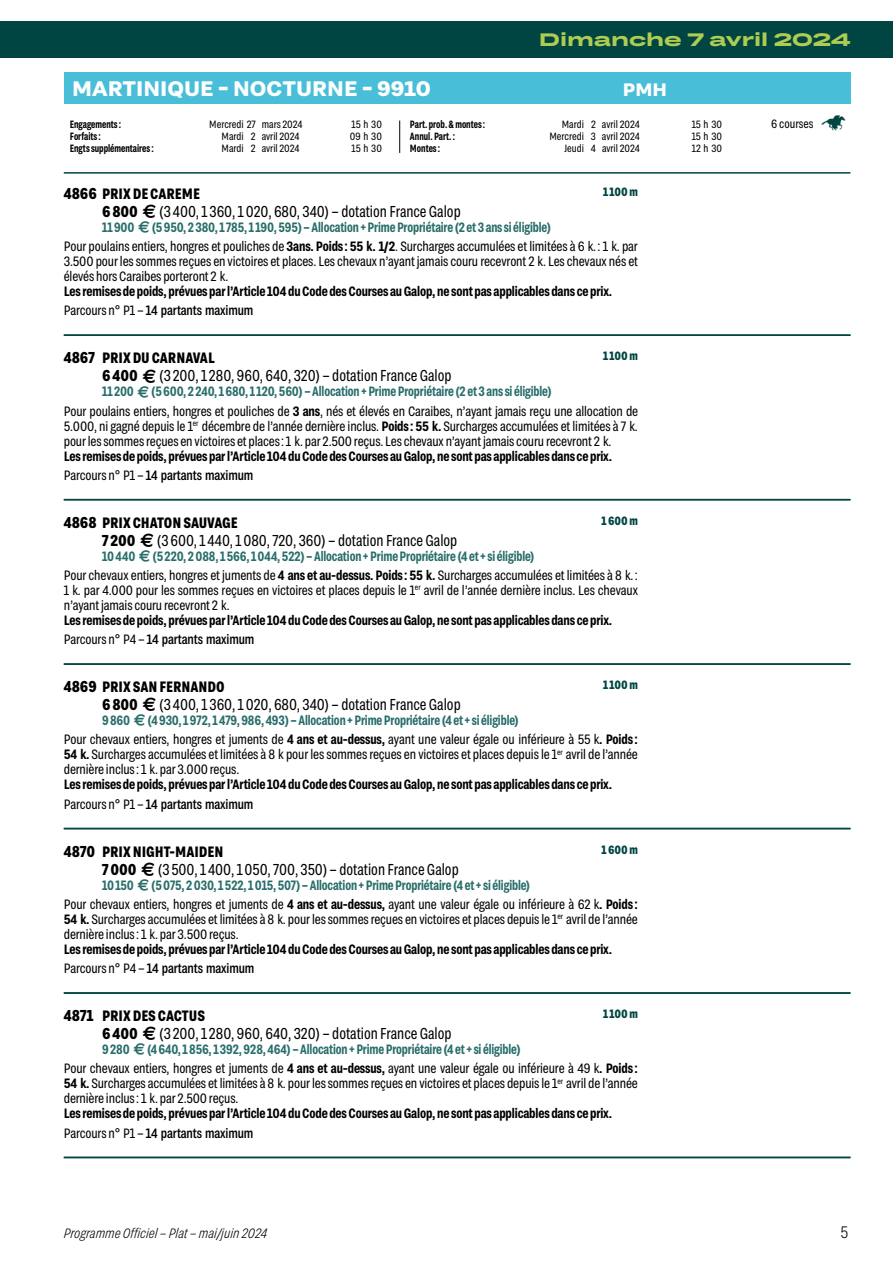
<style>
.page{position:relative;width:893px;height:1263px;background:#fff}
.page>*{position:absolute;margin:0;border:0;box-sizing:border-box;transform-origin:0 0}
.t1{font:700 21px "Grtsk Peta";color:#fff}
.t2{font:700 18px "Grtsk Giga";color:#aecc53}
.t3{font:700 18px "Grtsk Peta";color:#fff}
.t4{font:300 16.5px "Grtsk Zetta";color:#000}
.t5{font:15.75px "Grtsk Zetta";color:#000;scale:.95 1}
.t6{font:700 15px "Grtsk Zetta";color:#000}
.t7{font:13.5px/15px "Grtsk Zetta";letter-spacing:-.01em;color:#000}
.t8{font:600 13.5px/19.2px "Grtsk Zetta";letter-spacing:-.01em;color:#000}
.t9{font:600 13.5px/19.2px "Grtsk Zetta";letter-spacing:-.01em;color:#296e6b;scale:.95 1}
.t10{font:italic 300 13.5px "Grtsk Zetta";color:#000}
.t11{font:700 12px "Grtsk Zetta";letter-spacing:-.005em;color:#004542}
.t12{font:12px "Grtsk Zetta";color:#000}
.t13{font:10.5px/12px "Grtsk Zetta";color:#000;text-align:center}
.t14{font:600 10.5px/12px "Grtsk Zetta";color:#000;scale:.9 1}
.s1{font-family:"Picto FG";font-size:18px;color:#004542}
.s2{font-size:15.75px}
.s3{font-weight:700}
.s4{font-family:"Picto FG"}
.s5{font-weight:600;color:#296e6b}
.s6{font-family:"Picto FG";color:#296e6b}
.s7{font-weight:600}
.s8{font-weight:400}
.s9{font-weight:500}
.s10{font-family:"Picto FG";font-weight:400}
.s11{font-weight:400;color:#000}
.s12{color:#000}
</style>
<div class="page">
<div style="left:0;top:21px;width:893px;height:36px;background:#004542"></div>
<hr style="left:64px;top:172px;width:786px;height:2px;background:#004542">
<div style="left:64px;top:72px;width:786px;height:32px;background:#49bed8"></div>
<hr style="left:399px;top:121px;width:1px;height:32px;background:#000">
<hr style="left:64px;top:334px;width:786px;height:2px;background:#004542">
<hr style="left:64px;top:499px;width:786px;height:1px;background:#004542">
<hr style="left:64px;top:663px;width:786px;height:2px;background:#004542">
<hr style="left:64px;top:828px;width:786px;height:1px;background:#004542">
<hr style="left:64px;top:992px;width:786px;height:2px;background:#004542">
<hr style="left:64px;top:1157px;width:786px;height:1px;background:#004542">
<h2 class="t2" style="left:539px;top:28px;width:313px">Dimanche 7 avril 2024</h2>
<h1 class="t1" style="left:72px;top:75px;width:360px">MARTINIQUE – NOCTURNE – 9910</h1>
<h2 class="t3" style="left:623px;top:78px;width:46px">PMH</h2>
<p class="t14" style="left:70px;top:118px;width:59px">Engagements:<br>Forfaits:</p>
<p class="t13" style="left:209px;top:118px;width:48px">Mercredi 27<br>Mardi</p>
<p class="t13" style="left:351px;top:118px;width:32px">15h 30</p>
<p class="t12" style="left:771px;top:117px;width:78px">6 courses <span class="s1">6</span></p>
<p class="t14" style="left:410px;top:118px;width:85px">Part. prob. &amp; montes:</p>
<p class="t13" style="left:562px;top:118px;width:79px">Mardi 2 avril 2024</p>
<p class="t13" style="left:692px;top:118px;width:32px">15 h 30</p>
<p class="t14" style="left:410px;top:130px;width:52px">Annul. Part. :</p>
<p class="t13" style="left:549px;top:130px;width:92px">Mercredi 3 avril 2024</p>
<p class="t13" style="left:692px;top:130px;width:32px">15 h 30</p>
<p class="t14" style="left:410px;top:142px;width:35px">Montes:</p>
<p class="t13" style="left:564px;top:142px;width:77px">Jeudi 4 avril 2024</p>
<p class="t13" style="left:692px;top:142px;width:32px">12 h 30</p>
<p class="t13" style="left:262px;top:118px;width:42px">mars 2024</p>
<p class="t13" style="left:251px;top:130px;width:50px">2 avril 2024</p>
<p class="t13" style="left:350px;top:130px;width:34px">09h 30</p>
<p class="t14" style="left:70px;top:142px;width:95px">Engts supplémentaires:</p>
<p class="t13" style="left:222px;top:142px;width:79px">Mardi 2 avril 2024</p>
<p class="t13" style="left:351px;top:142px;width:32px">15 h 30</p>
<p class="t11" style="left:603px;top:184px;width:36px">1 100 m</p>
<p class="t6" style="left:64px;top:184px;width:138px"><span class="s2">4866</span> PRIX DE CAREME</p>
<p class="t5" style="left:102px;top:201px;width:379px"><span class="s3">6800</span> <span class="s4">C</span> (3 400, 1 360, 1020, 680, 340) – dotation France Galop</p>
<p class="t7" style="left:64px;top:217px;width:576px;line-height:19.2px;text-indent:38px"><span class="s5">11900</span> <span class="s6">C</span> <span class="s5">(5950, 2380, 1 785, 1 190, 595) – Allocation + Prime Propriétaire (2 et 3 ans si éligible)<br></span>Pour poulains entiers, hongres et pouliches de <span class="s7">3ans. Poids: 55 k. 1/2</span>. Surcharges accumulées et limitées à 6 k.: 1 k. par</p>
<p class="t7" style="left:64px;top:253px;width:576px">3.500 pour les sommes reçues en victoires et places. Les chevaux n’ayant jamais couru recevront 2 k. Les chevaux nés et élevés hors Caraibes porteront 2 k.</p>
<p class="t8" style="left:64px;top:281px;width:550px">Les remises de poids, prévues par l’Article 104 du Code des Courses au Galop, ne sont pas applicables dans ce prix.<br><span class="s8">Parcours n° P1 –</span> <span class="s9">14 partants maximum</span></p>
<p class="t11" style="left:603px;top:349px;width:36px">1 100 m</p>
<p class="t6" style="left:64px;top:349px;width:152px"><span class="s2">4867</span> PRIX DU CARNAVAL</p>
<p class="t5" style="left:102px;top:366px;width:369px"><span class="s3">6400</span> <span class="s4">C</span> (3 200, 1 280, 960, 640, 320) – dotation France Galop</p>
<p class="t7" style="left:64px;top:381px;width:576px;line-height:19.2px;text-indent:38px"><span class="s5">11200</span> <span class="s6">C</span> <span class="s5">(5600, 2240, 1680, 1 120, 560) – Allocation + Prime Propriétaire (2 et 3 ans si éligible)<br></span>Pour poulains entiers, hongres et pouliches de <span class="s7">3 ans</span>, nés et élevés en Caraibes, n’ayant jamais reçu une allocation de</p>
<p class="t7" style="left:64px;top:418px;width:576px">5.000, ni gagné depuis le 1<sup>er</sup> décembre de l’année dernière inclus. <span class="s7">Poids: 55 k.</span> Surcharges accumulées et limitées à 7 k. pour les sommes reçues en victoires et places: 1 k. par 2.500 reçus. Les chevaux n’ayant jamais couru recevront 2 k.</p>
<p class="t8" style="left:64px;top:446px;width:550px">Les remises de poids, prévues par l’Article 104 du Code des Courses au Galop, ne sont pas applicables dans ce prix.<br><span class="s8">Parcours n° P1 –</span> <span class="s9">14 partants maximum</span></p>
<p class="t11" style="left:602px;top:513px;width:38px">1 600 m</p>
<p class="t6" style="left:64px;top:513px;width:175px"><span class="s2">4868</span> PRIX CHATON SAUVAGE</p>
<p class="t5" style="left:102px;top:530px;width:375px"><span class="s3">7 200</span> <span class="s4">C</span> (3600, 1 440, 1080, 720, 360) – dotation France Galop</p>
<p class="t9" style="left:64px;top:546px;width:606px;text-indent:38px">10440 <span class="s10">C</span> (5220, 2088, 1566, 1044, 522) – Allocation + Prime Propriétaire (4 et + si éligible)<br><span class="s11">Pour chevaux entiers, hongres et juments de</span> <span class="s12">4 ans et au-dessus. Poids: 55 k.</span> <span class="s11">Surcharges accumulées et limitées à 8 k.:</span></p>
<p class="t7" style="left:64px;top:582px;width:576px">1 k. par 4.000 pour les sommes reçues en victoires et places depuis le 1<sup>er</sup> avril de l’année dernière inclus. Les chevaux n’ayant jamais couru recevront 2 k.</p>
<p class="t8" style="left:64px;top:610px;width:550px">Les remises de poids, prévues par l’Article 104 du Code des Courses au Galop, ne sont pas applicables dans ce prix.<br><span class="s8">Parcours n° P4 –</span> <span class="s9">14 partants maximum</span></p>
<p class="t11" style="left:603px;top:678px;width:36px">1 100 m</p>
<p class="t6" style="left:64px;top:677px;width:163px"><span class="s2">4869</span> PRIX SAN FERNANDO</p>
<p class="t5" style="left:102px;top:695px;width:379px"><span class="s3">6800</span> <span class="s4">C</span> (3 400, 1 360, 1020, 680, 340) – dotation France Galop</p>
<p class="t9" style="left:64px;top:710px;width:606px;text-indent:38px">9860 <span class="s10">C</span> (4930, 1972, 1479, 986, 493) – Allocation + Prime Propriétaire (4 et + si éligible)<br><span class="s11">Pour chevaux entiers, hongres et juments de</span> <span class="s12">4 ans et au-dessus,</span> <span class="s11">ayant une valeur égale ou inférieure à 55 k</span><span class="s12">. Poids:</span></p>
<p class="t7" style="left:64px;top:747px;width:576px"><span class="s7">54 k.</span> Surcharges accumulées et limitées à 8 k pour les sommes reçues en victoires et places depuis le 1<sup>er</sup> avril de l’année dernière inclus: 1 k. par 3.000 reçus.</p>
<p class="t8" style="left:64px;top:775px;width:550px">Les remises de poids, prévues par l’Article 104 du Code des Courses au Galop, ne sont pas applicables dans ce prix.<br><span class="s8">Parcours n° P1 –</span> <span class="s9">14 partants maximum</span></p>
<p class="t11" style="left:602px;top:842px;width:38px">1 600 m</p>
<p class="t6" style="left:64px;top:842px;width:161px"><span class="s2">4870</span> PRIX NIGHT-MAIDEN</p>
<p class="t5" style="left:102px;top:859px;width:377px"><span class="s3">7000</span> <span class="s4">C</span> (3 500, 1 400, 1050, 700, 350) – dotation France Galop</p>
<p class="t9" style="left:64px;top:875px;width:606px;text-indent:38px">10150 <span class="s10">C</span> (5075, 2030, 1522, 1015, 507) – Allocation + Prime Propriétaire (4 et + si éligible)<br><span class="s11">Pour chevaux entiers, hongres et juments de</span> <span class="s12">4 ans et au-dessus,</span> <span class="s11">ayant une valeur égale ou inférieure à 62 k</span><span class="s12">. Poids:</span></p>
<p class="t7" style="left:64px;top:911px;width:576px"><span class="s7">54 k.</span> Surcharges accumulées et limitées à 8 k. pour les sommes reçues en victoires et places depuis le 1<sup>er</sup> avril de l’année dernière inclus: 1 k. par 3.500 reçus.</p>
<p class="t8" style="left:64px;top:939px;width:550px">Les remises de poids, prévues par l’Article 104 du Code des Courses au Galop, ne sont pas applicables dans ce prix.<br><span class="s8">Parcours n° P4 –</span> <span class="s9">14 partants maximum</span></p>
<p class="t11" style="left:603px;top:1006px;width:36px">1 100 m</p>
<p class="t6" style="left:64px;top:1006px;width:143px"><span class="s2">4871</span> PRIX DES CACTUS</p>
<p class="t5" style="left:102px;top:1024px;width:369px"><span class="s3">6400</span> <span class="s4">C</span> (3 200, 1 280, 960, 640, 320) – dotation France Galop</p>
<p class="t9" style="left:64px;top:1039px;width:606px;text-indent:38px">9280 <span class="s10">C</span> (4640, 1856, 1392, 928, 464) – Allocation + Prime Propriétaire (4 et + si éligible)<br><span class="s11">Pour chevaux entiers, hongres et juments de</span> <span class="s12">4 ans et au-dessus,</span> <span class="s11">ayant une valeur égale ou inférieure à 49 k</span><span class="s12">. Poids:</span></p>
<p class="t7" style="left:64px;top:1076px;width:576px"><span class="s7">54 k.</span> Surcharges accumulées et limitées à 8 k. pour les sommes reçues en victoires et places depuis le 1<sup>er</sup> avril de l’année dernière inclus: 1 k. par 2.500 reçus.</p>
<p class="t8" style="left:64px;top:1103px;width:550px">Les remises de poids, prévues par l’Article 104 du Code des Courses au Galop, ne sont pas applicables dans ce prix.<br><span class="s8">Parcours n° P1 –</span> <span class="s9">14 partants maximum</span></p>
<p class="t10" style="left:64px;top:1224px;width:205px">Programme Officiel – Plat – mai/juin 2024</p>
<p class="t4" style="left:840px;top:1221px;width:9px">5</p>
</div>
